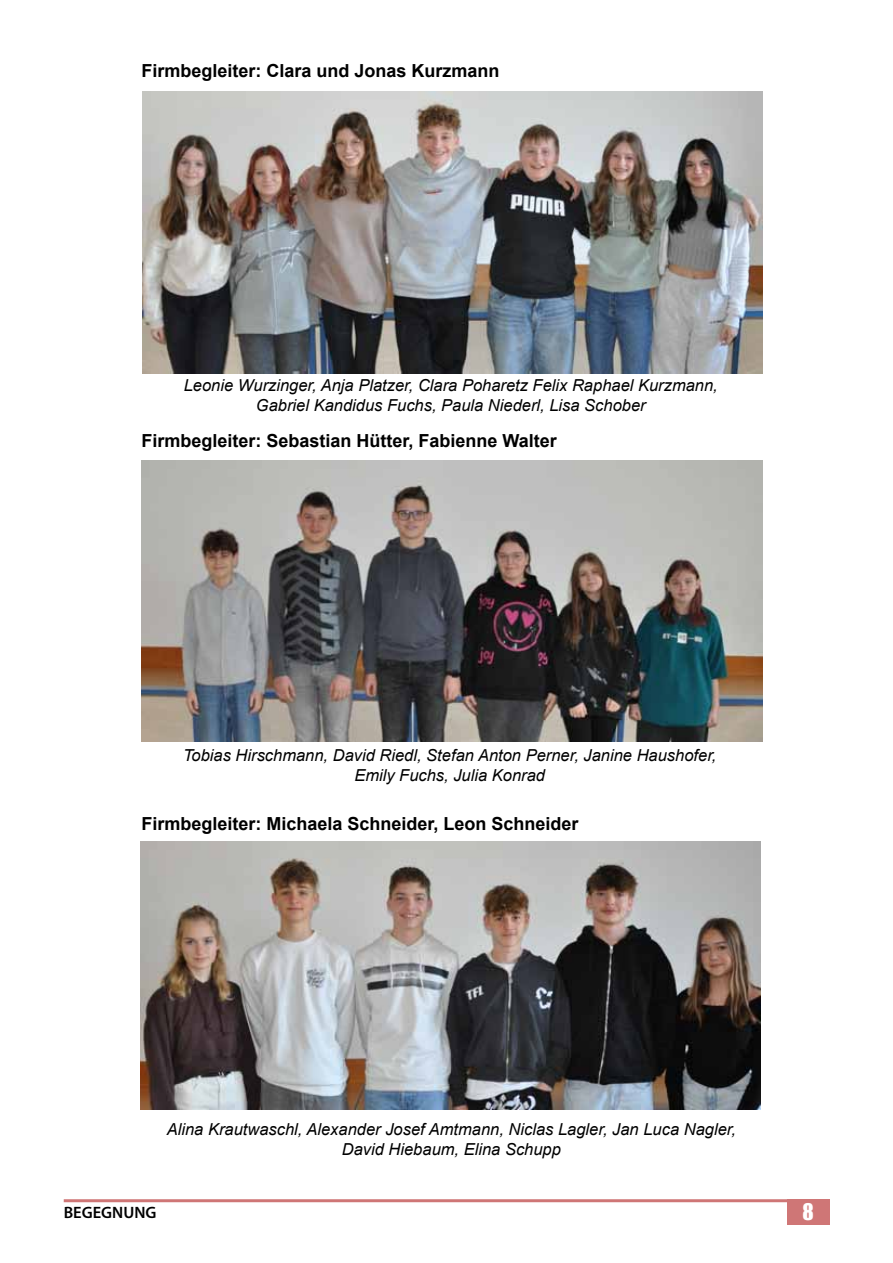
<style>
.page{position:relative;width:893px;height:1263px;background:#fff}
.page>*{position:absolute;margin:0;border:0;box-sizing:border-box;transform-origin:0 0}
.t1{font:21px "Impact";color:#fff}
.t2{font:700 18px "Arial";color:#000}
.t3{font:italic 16.5px/19.8px "Arial";color:#000;text-align:center}
.t4{font:600 16.5px "Myriad Pro";color:#000}
</style>
<div class="page">
<hr style="left:64px;top:1199px;width:765px;height:3px;background:#cf7676">
<div style="left:787px;top:1199px;width:42px;height:25px;background:#cf7676"></div>
<img style="left:142px;top:92px;width:620px;height:281px">
<img style="left:140px;top:842px;width:620px;height:267px">
<img style="left:141px;top:460px;width:621px;height:282px">
<p class="t2" style="left:141px;top:58px;width:360px">Firmbegleiter: Clara und Jonas Kurzmann</p>
<p class="t3" style="left:184px;top:376px;width:536px">Leonie Wurzinger, Anja Platzer, Clara Poharetz Felix Raphael Kurzmann,<br>Gabriel Kandidus Fuchs, Paula Niederl, Lisa Schober</p>
<p class="t2" style="left:141px;top:428px;width:417px">Firmbegleiter: Sebastian Hütter, Fabienne Walter</p>
<p class="t3" style="left:183px;top:745px;width:535px">Tobias Hirschmann, David Riedl, Stefan Anton Perner, Janine Haushofer,<br>Emily Fuchs, Julia Konrad</p>
<p class="t2" style="left:141px;top:811px;width:439px">Firmbegleiter: Michaela Schneider, Leon Schneider</p>
<p class="t3" style="left:167px;top:1120px;width:571px">Alina Krautwaschl, Alexander Josef Amtmann, Niclas Lagler, Jan Luca Nagler,<br>David Hiebaum, Elina Schupp</p>
<p class="t4" style="left:64px;top:1202px;width:94px">BEGEGNUNG</p>
<p class="t1" style="left:803px;top:1195px;width:13px">8</p>
</div>
